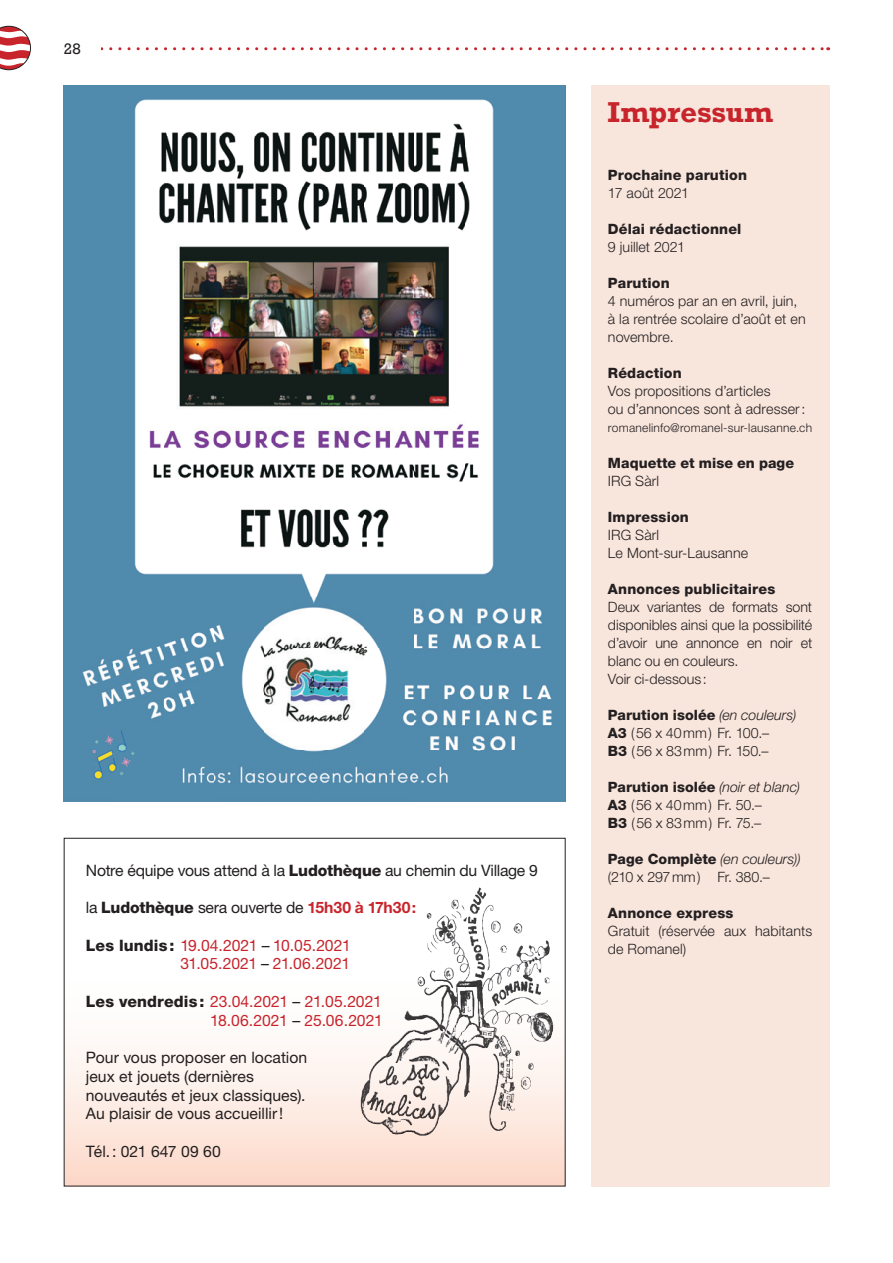
<style>
.page{position:relative;width:893px;height:1263px;background:#fff}
.page>*{position:absolute;margin:0;border:0;box-sizing:border-box;transform-origin:0 0}
.t1{font:700 27px "Rockwell";letter-spacing:.005em;color:#c8242b}
.t2{font:15.75px/18.8px "Helvetica Neue LT Std";color:#231f20}
.t3{font:15.75px/18.8px "Helvetica Neue LT Std";letter-spacing:-.01em;color:#c8242b;text-align:right}
.t4{font:15.75px "Helvetica Neue LT Std";letter-spacing:-.02em;color:#231f20}
.t5{font:300 14.25px/18px "Helvetica Neue LT Std";color:#231f20}
.t6{font:800 14.25px "Helvetica Neue LT Std";letter-spacing:.01em;color:#231f20}
.t7{font:300 14.25px/18px "Helvetica Neue LT Std";letter-spacing:-.02em;color:#231f20}
.t8{font:14.25px "Rockwell";color:#231f20}
.t9{font:300 12px "Helvetica Neue LT Std";letter-spacing:.02em;color:#231f20}
.s1{font-weight:800}
.s2{font-weight:700;color:#c8242b}
.s3{font-weight:800;color:#231f20}
.s4{color:#231f20}
.s5{font-style:italic}
</style>
<div class="page">
<svg style="left:101px;top:47px;width:728px;height:3px"></svg>
<svg style="left:0;top:26px;width:31px;height:44px"></svg>
<div style="left:591px;top:85px;width:238px;height:1101px;background:#f8e5dc"></div>
<img style="left:64px;top:85px;width:502px;height:717px">
<svg style="left:66px;top:894px;width:498px;height:290px"></svg>
<img style="left:451px;top:887px;width:35px;height:27px">
<p class="t8" style="left:64px;top:40px;width:19px">28</p>
<p class="t4" style="left:86px;top:860px;width:453px">Notre équipe vous attend à la <span class="s1">Ludothèque</span> au chemin du Village 9</p>
<p class="t2" style="left:86px;top:898px;width:332px">la <span class="s1">Ludothèque</span> sera ouverte de <span class="s2">15h30 à 17h30 :</span></p>
<p class="t3" style="left:86px;top:935px;width:266px"><span class="s3">Les lundis :</span> 19.04.2021 <span class="s4">–</span> 10.05.2021<br>31.05.2021 <span class="s4">–</span> 21.06.2021</p>
<p class="t3" style="left:86px;top:991px;width:298px"><span class="s3">Les vendredis :</span> 23.04.2021 <span class="s4">–</span> 21.05.2021<br>18.06.2021 <span class="s4">–</span> 25.06.2021</p>
<p class="t2" style="left:86px;top:1048px;width:223px">Pour vous proposer en location jeux et jouets (dernières nouveautés et jeux classiques).<br>Au plaisir de vous accueillir !</p>
<p class="t2" style="left:86px;top:1141px;width:137px">Tél. : 021 647 09 60</p>
<h1 class="t1" style="left:608px;top:95px;width:167px">Impressum</h1>
<p class="t6" style="left:608px;top:166px;width:141px">Prochaine parution</p>
<p class="t5" style="left:608px;top:183px;width:83px">17 août 2021</p>
<p class="t6" style="left:608px;top:220px;width:135px">Délai rédactionnel</p>
<p class="t5" style="left:608px;top:237px;width:79px">9 juillet 2021</p>
<p class="t6" style="left:608px;top:274px;width:63px">Parution</p>
<p class="t5" style="left:608px;top:291px;width:199px">4 numéros par an en avril, juin, à la rentrée scolaire d’août et en novembre.</p>
<p class="t6" style="left:608px;top:364px;width:75px">Rédaction</p>
<p class="t5" style="left:608px;top:381px;width:199px">Vos propositions d’articles<br>ou d’annonces sont à adresser :</p>
<p class="t9" style="left:608px;top:420px;width:206px">romanelinfo@romanel-sur-lausanne.ch</p>
<p class="t6" style="left:608px;top:454px;width:188px">Maquette et mise en page</p>
<p class="t5" style="left:608px;top:471px;width:53px">IRG Sàrl</p>
<p class="t6" style="left:608px;top:508px;width:82px">Impression</p>
<p class="t5" style="left:608px;top:525px;width:142px">IRG Sàrl<br>Le Mont-sur-Lausanne</p>
<p class="t6" style="left:608px;top:580px;width:169px">Annonces publicitaires</p>
<p class="t5" style="left:608px;top:597px;width:206px">Deux variantes de formats sont disponibles ainsi que la possibilité d’avoir une annonce en noir et blanc ou en couleurs.<br>Voir ci-dessous :</p>
<p class="t5" style="left:608px;top:705px;width:190px"><span class="s1">Parution isolée</span> <span class="s5">(en couleurs)<br></span><span class="s1">A3</span> ( 56 x 40 mm ) Fr. 100.–<br><span class="s1">B3</span> ( 56 x 83 mm ) Fr. 150.–</p>
<p class="t5" style="left:608px;top:777px;width:194px"><span class="s1">Parution isolée</span> <span class="s5">(noir et blanc)<br></span><span class="s1">A3</span> ( 56 x 40 mm ) Fr. 50.–<br><span class="s1">B3</span> ( 56 x 83 mm ) Fr. 75.–</p>
<p class="t7" style="left:608px;top:849px;width:194px"><span class="s1">Page Complète</span> <span class="s5">(en couleurs)) </span>(210 x 297 mm ) Fr. 380.–</p>
<p class="t6" style="left:608px;top:904px;width:127px">Annonce express</p>
<p class="t5" style="left:608px;top:921px;width:206px">Gratuit (réservée aux habitants de Romanel)</p>
</div>
